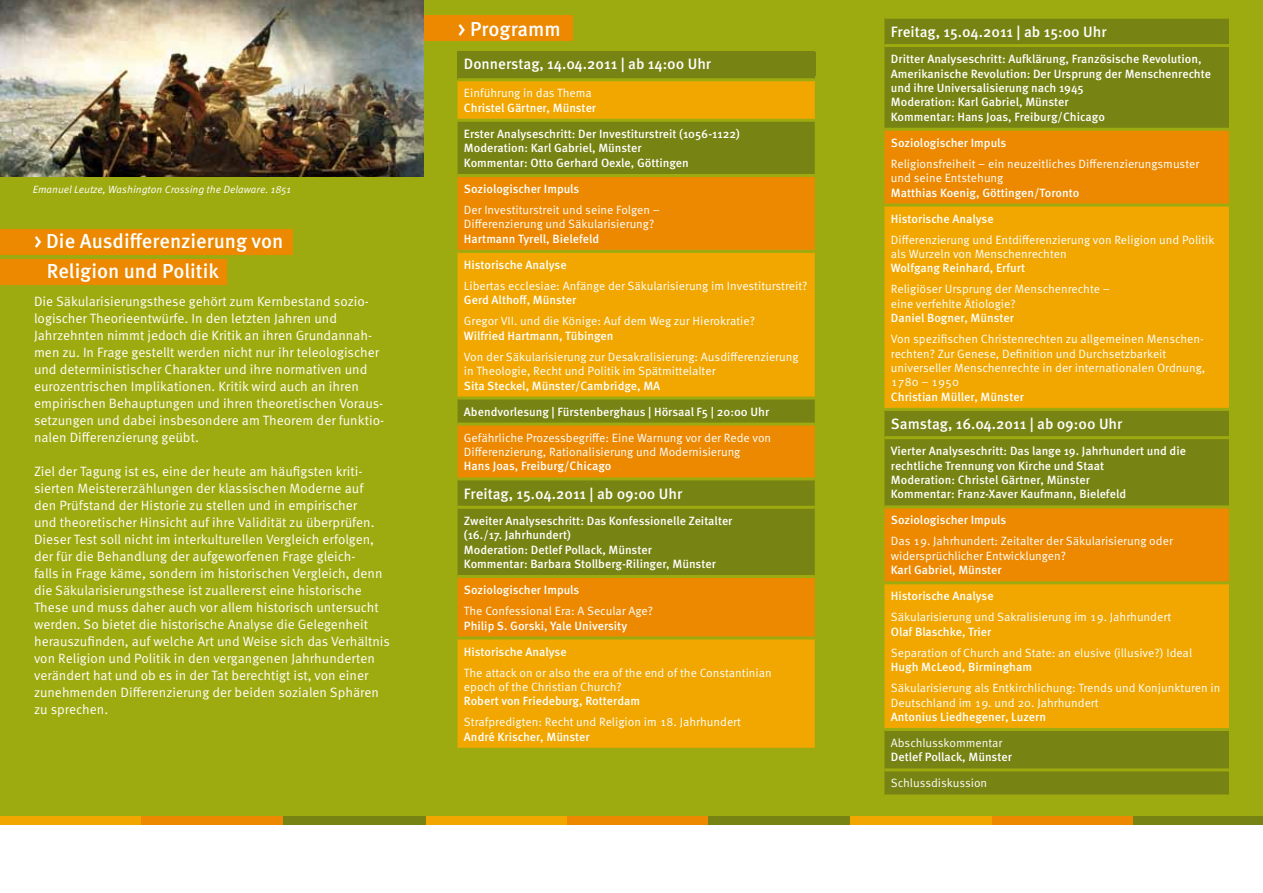
<style>
.page{position:relative;width:1263px;height:893px;background:#fff}
.page>*{position:absolute;margin:0;border:0;box-sizing:border-box;transform-origin:0 0}
.t1{font:500 20.25px/30px "Meta OT";color:#fff}
.t2{font:500 15px "Meta OT";color:#fff}
.t3{font:13.5px/17px "Meta OT";color:#fff}
.t4{font:500 12px/14.4px "Meta OT";color:#fff}
.t5{font:12px/14.4px "Meta OT";color:#fff}
.t6{font:italic 10.5px "Meta OT";color:#fff}
</style>
<div class="page">
<div style="left:0;top:0;width:1263px;height:821px;background:#9eab10"></div>
<div style="left:425px;top:816px;width:142px;height:9px;background:#f1a700"></div>
<div style="left:567px;top:816px;width:141px;height:9px;background:#ec8900"></div>
<div style="left:708px;top:816px;width:142px;height:9px;background:#778313"></div>
<div style="left:850px;top:816px;width:142px;height:9px;background:#f1a700"></div>
<div style="left:992px;top:816px;width:142px;height:9px;background:#ec8900"></div>
<div style="left:1134px;top:816px;width:129px;height:9px;background:#778313"></div>
<div style="left:0;top:816px;width:142px;height:9px;background:#f1a700"></div>
<div style="left:142px;top:816px;width:141px;height:9px;background:#ec8900"></div>
<div style="left:283px;top:816px;width:142px;height:9px;background:#778313"></div>
<div style="left:424px;top:16px;width:149px;height:25px;background:#ec8900"></div>
<div style="left:458px;top:51px;width:357px;height:29px;background:#778313"></div>
<div style="left:458px;top:81px;width:357px;height:667px;background:#f1a700"></div>
<div style="left:458px;top:122px;width:357px;height:52px;background:#778313"></div>
<svg style="left:458px;top:177px;width:357px;height:459px;background:#cf9104"></svg>
<hr style="left:458px;top:78px;width:357px;height:3px;background:#9eab10">
<hr style="left:458px;top:119px;width:357px;height:3px;background:#9eab10">
<hr style="left:458px;top:174px;width:357px;height:3px;background:#9eab10">
<hr style="left:458px;top:250px;width:357px;height:3px;background:#9eab10">
<hr style="left:458px;top:397px;width:357px;height:3px;background:#9eab10">
<hr style="left:458px;top:423px;width:357px;height:3px;background:#9eab10">
<hr style="left:458px;top:477px;width:357px;height:3px;background:#9eab10">
<hr style="left:458px;top:506px;width:357px;height:3px;background:#9eab10">
<hr style="left:458px;top:575px;width:357px;height:3px;background:#9eab10">
<hr style="left:458px;top:636px;width:357px;height:3px;background:#9eab10">
<div style="left:884px;top:19px;width:345px;height:775px;background:#778313"></div>
<div style="left:884px;top:131px;width:345px;height:73px;background:#ec8900"></div>
<svg style="left:884px;top:207px;width:345px;height:521px;background:#da9c03"></svg>
<hr style="left:884px;top:44px;width:345px;height:3px;background:#9eab10">
<hr style="left:884px;top:128px;width:345px;height:3px;background:#9eab10">
<hr style="left:884px;top:204px;width:345px;height:3px;background:#9eab10">
<hr style="left:884px;top:408px;width:345px;height:3px;background:#9eab10">
<hr style="left:884px;top:436px;width:345px;height:3px;background:#9eab10">
<hr style="left:884px;top:505px;width:345px;height:3px;background:#9eab10">
<hr style="left:884px;top:581px;width:345px;height:3px;background:#9eab10">
<hr style="left:884px;top:728px;width:345px;height:3px;background:#9eab10">
<hr style="left:884px;top:768px;width:345px;height:3px;background:#9eab10">
<div style="left:0;top:229px;width:292px;height:25px;background:#ec8900"></div>
<div style="left:0;top:259px;width:227px;height:26px;background:#ec8900"></div>
<img style="left:0;top:0;width:423px;height:176px">
<p class="t6" style="left:33px;top:183px;width:260px">Emanuel Leutze, Washington Crossing the Delaware. 1851</p>
<h1 class="t1" style="left:47px;top:227px;width:238px;text-indent:-13px">&gt; Die Ausdifferenzierung von<br>Religion und Politik</h1>
<p class="t3" style="left:34px;top:293px;width:352px">Die Säkularisierungsthese gehört zum Kernbestand sozio&shy;logischer Theorieentwürfe. In den letzten Jahren und Jahrzehnten nimmt jedoch die Kritik an ihren Grundannah&shy;men zu. In Frage gestellt werden nicht nur ihr teleologischer und deterministischer Charakter und ihre normativen und eurozentrischen Implikationen. Kritik wird auch an ihren empirischen Behauptungen und ihren theoretischen Voraus&shy;setzungen und dabei insbesondere am Theorem der funktio&shy;nalen Differenzierung geübt.</p>
<p class="t3" style="left:34px;top:463px;width:357px">Ziel der Tagung ist es, eine der heute am häufigsten kriti&shy;sierten Meistererzählungen der klassischen Moderne auf<br>den Prüfstand der Historie zu stellen und in empirischer<br>und theoretischer Hinsicht auf ihre Validität zu überprüfen.<br>Dieser Test soll nicht im interkulturellen Vergleich erfolgen, der für die Behandlung der aufgeworfenen Frage gleich-<br>falls in Frage käme, sondern im historischen Vergleich, denn die Säkularisierungsthese ist zuallererst eine historische These und muss daher auch vor allem historisch untersucht werden. So bietet die historische Analyse die Gelegenheit herauszufinden, auf welche Art und Weise sich das Verhältnis von Religion und Politik in den vergangenen Jahrhunderten verändert hat und ob es in der Tat berechtigt ist, von einer zunehmenden Differenzierung der beiden sozialen Sphären zu sprechen.</p>
<h1 class="t1" style="left:458px;top:14px;width:104px">&gt; Programm</h1>
<p class="t2" style="left:464px;top:55px;width:249px">Donnerstag, 14.04.2011 | ab 14:00 Uhr</p>
<p class="t5" style="left:464px;top:86px;width:129px">Einführung in das Thema</p>
<p class="t4" style="left:464px;top:95px;width:278px;line-height:26.1px">Christel Gärtner, Münster<br>Erster Analyseschritt: Der Investiturstreit (1056-1122)</p>
<p class="t4" style="left:464px;top:141px;width:226px">Moderation: Karl Gabriel, Münster<br>Kommentar: Otto Gerhard Oexle, Göttingen</p>
<p class="t4" style="left:464px;top:182px;width:117px">Soziologischer Impuls</p>
<p class="t5" style="left:464px;top:203px;width:197px">Der Investiturstreit und seine Folgen –<br>Differenzierung und Säkularisierung?</p>
<p class="t4" style="left:464px;top:226px;width:137px;line-height:26.1px">Hartmann Tyrell, Bielefeld<br>Historische Analyse</p>
<p class="t5" style="left:464px;top:279px;width:345px">Libertas ecclesiae: Anfänge der Säkularisierung im Investiturstreit?</p>
<p class="t4" style="left:464px;top:293px;width:114px">Gerd Althoff, Münster</p>
<p class="t5" style="left:464px;top:314px;width:292px">Gregor VII. und die Könige: Auf dem Weg zur Hierokratie?</p>
<p class="t4" style="left:464px;top:328px;width:151px">Wilfried Hartmann, Tübingen</p>
<p class="t5" style="left:464px;top:349px;width:336px">Von der Säkularisierung zur Desakralisierung: Ausdifferenzierung in Theologie, Recht und Politik im Spätmittelalter</p>
<p class="t4" style="left:464px;top:372px;width:307px;line-height:26.1px">Sita Steckel, Münster/Cambridge, MA<br>Abendvorlesung | Fürstenberghaus | Hörsaal F5 | 20:00 Uhr</p>
<p class="t5" style="left:464px;top:430px;width:309px">Gefährliche Prozessbegriffe: Eine Warnung vor der Rede von<br>Differenzierung, Rationalisierung und Modernisierung</p>
<p class="t4" style="left:464px;top:459px;width:149px">Hans Joas, Freiburg/Chicago</p>
<p class="t2" style="left:464px;top:484px;width:220px">Freitag, 15.04.2011 | ab 09:00 Uhr</p>
<p class="t4" style="left:464px;top:514px;width:270px">Zweiter Analyseschritt: Das Konfessionelle Zeitalter (16./17. Jahrhundert)<br>Moderation: Detlef Pollack, Münster<br>Kommentar: Barbara Stollberg-Rilinger, Münster</p>
<p class="t4" style="left:464px;top:583px;width:117px">Soziologischer Impuls</p>
<p class="t5" style="left:464px;top:604px;width:191px">The Confessional Era: A Secular Age?</p>
<p class="t4" style="left:464px;top:612px;width:165px;line-height:26.1px">Philip S. Gorski, Yale University<br>Historische Analyse</p>
<p class="t5" style="left:464px;top:665px;width:309px">The attack on or also the era of the end of the Constantinian epoch of the Christian Church?</p>
<p class="t4" style="left:464px;top:694px;width:178px">Robert von Friedeburg, Rotterdam</p>
<p class="t5" style="left:464px;top:715px;width:279px">Strafpredigten: Recht und Religion im 18. Jahrhundert</p>
<p class="t4" style="left:464px;top:729px;width:127px">André Krischer, Münster</p>
<p class="t2" style="left:891px;top:23px;width:217px">Freitag, 15.04.2011 | ab 15:00 Uhr</p>
<p class="t4" style="left:891px;top:52px;width:322px">Dritter Analyseschritt: Aufklärung, Französische Revolution, Amerikanische Revolution: Der Ursprung der Menschenrechte und ihre Universalisierung nach 1945<br>Moderation: Karl Gabriel, Münster<br>Kommentar: Hans Joas, Freiburg/Chicago</p>
<p class="t4" style="left:891px;top:136px;width:117px">Soziologischer Impuls</p>
<p class="t5" style="left:891px;top:157px;width:310px">Religionsfreiheit – ein neuzeitliches Differenzierungsmuster und seine Entstehung</p>
<p class="t4" style="left:891px;top:180px;width:190px;line-height:26.1px">Matthias Koenig, Göttingen/Toronto<br>Historische Analyse</p>
<p class="t5" style="left:891px;top:232px;width:325px">Differenzierung und Entdifferenzierung von Religion und Politik als Wurzeln von Menschenrechten</p>
<p class="t4" style="left:891px;top:261px;width:136px">Wolfgang Reinhard, Erfurt</p>
<p class="t5" style="left:891px;top:282px;width:221px">Religiöser Ursprung der Menschenrechte – eine verfehlte Ätiologie?</p>
<p class="t4" style="left:891px;top:311px;width:125px">Daniel Bogner, Münster</p>
<p class="t5" style="left:891px;top:332px;width:316px">Von spezifischen Christenrechten zu allgemeinen Menschen&shy;rechten? Zur Genese, Definition und Durchsetzbarkeit universeller Menschenrechte in der internationalen Ordnung, 1780 – 1950</p>
<p class="t4" style="left:891px;top:390px;width:134px">Christian Müller, Münster</p>
<p class="t2" style="left:891px;top:415px;width:233px">Samstag, 16.04.2011 | ab 09:00 Uhr</p>
<p class="t4" style="left:891px;top:444px;width:297px">Vierter Analyseschritt: Das lange 19. Jahrhundert und die rechtliche Trennung von Kirche und Staat<br>Moderation: Christel Gärtner, Münster<br>Kommentar: Franz-Xaver Kaufmann, Bielefeld</p>
<p class="t4" style="left:891px;top:513px;width:117px">Soziologischer Impuls</p>
<p class="t5" style="left:891px;top:534px;width:283px">Das 19. Jahrhundert: Zeitalter der Säkularisierung oder widersprüchlicher Entwicklungen?</p>
<p class="t4" style="left:891px;top:557px;width:112px;line-height:26.1px">Karl Gabriel, Münster<br>Historische Analyse</p>
<p class="t5" style="left:891px;top:610px;width:282px">Säkularisierung und Sakralisierung im 19. Jahrhundert</p>
<p class="t4" style="left:891px;top:624px;width:102px">Olaf Blaschke, Trier</p>
<p class="t5" style="left:891px;top:645px;width:303px">Separation of Church and State: an elusive (illusive?) Ideal</p>
<p class="t4" style="left:891px;top:660px;width:143px">Hugh McLeod, Birmingham</p>
<p class="t5" style="left:891px;top:681px;width:331px">Säkularisierung als Entkirchlichung: Trends und Konjunkturen in<br>Deutschland im 19. und 20. Jahrhundert</p>
<p class="t4" style="left:891px;top:710px;width:157px">Antonius Liedhegener, Luzern</p>
<p class="t5" style="left:891px;top:736px;width:113px">Abschlusskommentar</p>
<p class="t4" style="left:891px;top:750px;width:122px">Detlef Pollack, Münster</p>
<p class="t5" style="left:891px;top:776px;width:98px">Schlussdiskussion</p>
</div>
